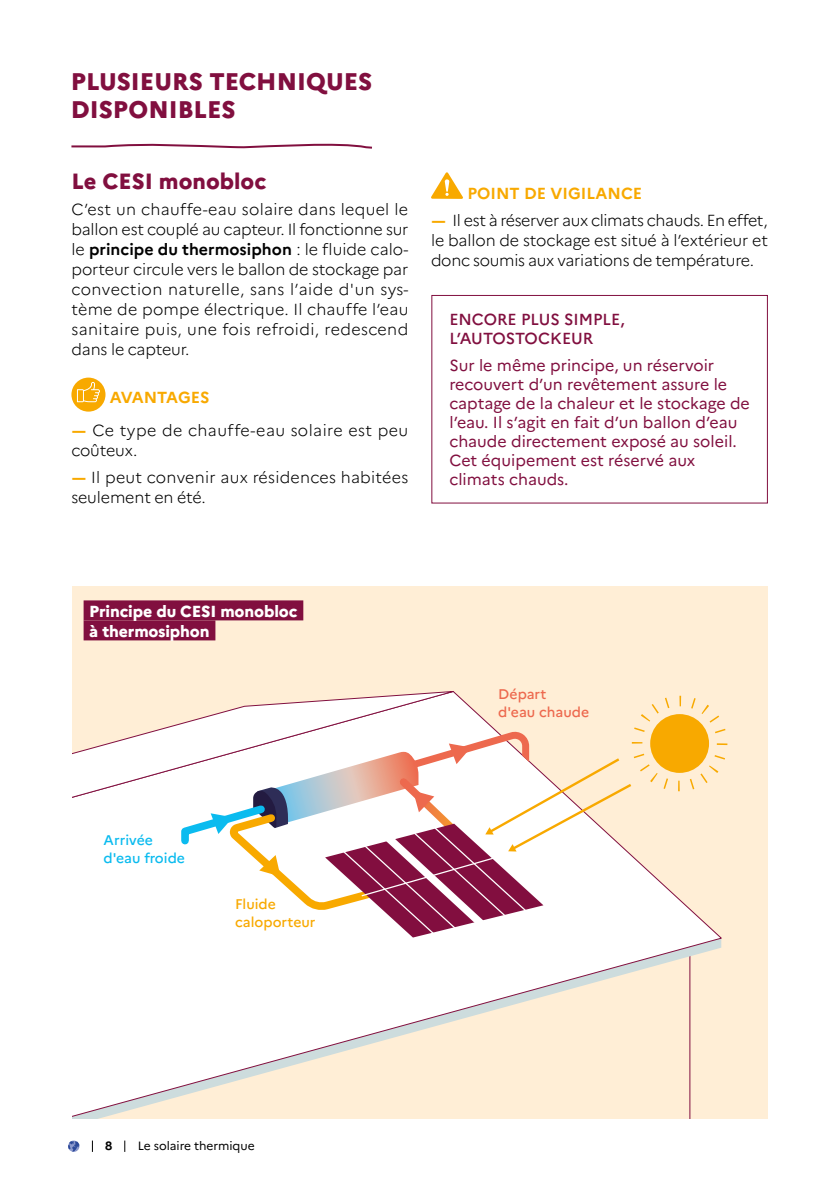
<style>
.page{position:relative;width:840px;height:1191px;background:#fff}
.page>*{position:absolute;margin:0;border:0;box-sizing:border-box;transform-origin:0 0}
.t1{font:800 24px/28px "Marianne";color:#810f3f}
.t2{font:800 22px "Marianne";color:#810f3f}
.t3{font:300 16px/20px "Marianne";letter-spacing:-.005em;color:#000;text-align:justify}
.t4{font:16px/19px "Marianne";color:#810f3f}
.t5{font:300 16px/26.8px "Marianne";letter-spacing:.015em;color:#000}
.t6{font:300 16px/32.6px "Marianne";letter-spacing:.03em;color:#000}
.t7{font:800 16px/20px "Marianne";letter-spacing:-.01em;color:#fff}
.t8{font:500 16px/19px "Marianne";color:#810f3f}
.t9{font:700 16px "Marianne";color:#f8a900}
.t10{font:500 14px/18px "Marianne";color:#0bbbef}
.t11{font:500 14px/18px "Marianne";color:#ed694e}
.t12{font:500 14px/18px "Marianne";color:#f8a900}
.t13{font:12px "Marianne";letter-spacing:-.005em;color:#000}
.t14{font:700 12px "Marianne";color:#000}
.s1{font-weight:700}
.s2{font-weight:700;color:#f8a900}
.s3{font-weight:700;font-size:16.2px;color:#f8a900}
</style>
<div class="page">
<div style="left:71px;top:377px;width:34px;height:34px;background:#f8a900;border-radius:50%"></div>
<svg style="left:77px;top:382px;width:23px;height:20px"></svg>
<svg style="left:431px;top:172px;width:32px;height:27px"></svg>
<svg style="left:71px;top:143px;width:301px;height:6px"></svg>
<div style="left:72px;top:586px;width:695px;height:533px;background:#ffeed6"></div>
<svg style="left:72px;top:700px;width:650px;height:419px"></svg>
<svg style="left:72px;top:691px;width:391px;height:198px"></svg>
<svg style="left:177px;top:731px;width:456px;height:210px;background:#e8d4d4"></svg>
<div style="left:649px;top:714px;width:59px;height:59px;background:#f8a900;border-radius:50%"></div>
<div style="left:631px;top:695px;width:96px;height:96px;border:11px dashed #f8a900;border-radius:50%"></div>
<div style="left:84px;top:600px;width:219px;height:20px;background:#810f3f"></div>
<div style="left:84px;top:620px;width:131px;height:20px;background:#810f3f"></div>
<div style="left:431px;top:295px;width:336px;height:208px;border:1px solid #810f3f"></div>
<svg style="left:68px;top:1140px;width:11px;height:11px"></svg>
<h1 class="t1" style="left:71px;top:66px;width:303px">PLUSIEURS TECHNIQUES<br>DISPONIBLES</h1>
<h2 class="t2" style="left:71px;top:164px;width:196px">Le CESI monobloc</h2>
<p class="t3" style="left:71px;top:198px;width:338px">C’est un chauffe-eau solaire dans lequel le ballon est couplé au capteur. Il fonctionne sur le <span class="s1">principe du thermosiphon</span> : le fluide calo&shy;porteur circule vers le ballon de stockage par convection naturelle, sans l’aide d'un sys&shy;tème de pompe électrique. Il chauffe l’eau sanitaire puis, une fois refroidi, redescend dans le capteur.</p>
<p class="t6" style="left:71px;top:380px;width:338px;text-indent:38px"><span class="s2">AVANTAGES<br></span><span class="s3">-</span>Ce type de chauffe-eau solaire est peu</p>
<p class="t5" style="left:71px;top:435px;width:338px">coûteux.<br><span class="s3">-</span>Il peut convenir aux résidences habitées</p>
<p class="t3" style="left:71px;top:486px;width:136px">seulement en été.</p>
<p class="t9" style="left:467px;top:181px;width:176px">POINT DE VIGILANCE</p>
<p class="t3" style="left:431px;top:209px;width:338px"><span class="s3">-</span> Il est à réserver aux climats chauds. En effet, le ballon de stockage est situé à l’extérieur et donc soumis aux variations de température.</p>
<p class="t8" style="left:449px;top:308px;width:177px">ENCORE PLUS SIMPLE,<br>L’AUTOSTOCKEUR</p>
<p class="t4" style="left:449px;top:355px;width:302px">Sur le même principe, un réservoir recouvert d’un revêtement assure le captage de la chaleur et le stockage de l’eau. Il s’agit en fait d’un ballon d’eau chaude directement exposé au soleil.<br>Cet équipement est réservé aux climats chauds.</p>
<p class="t7" style="left:89px;top:600px;width:209px">Principe du CESI monobloc à thermosiphon</p>
<p class="t11" style="left:498px;top:684px;width:92px">Départ<br>d'eau chaude</p>
<p class="t10" style="left:103px;top:830px;width:83px">Arrivée d'eau froide</p>
<p class="t12" style="left:235px;top:894px;width:82px">Fluide caloporteur</p>
<p class="t14" style="left:105px;top:1136px;width:9px">8</p>
<p class="t13" style="left:138px;top:1136px;width:118px">Le solaire thermique</p>
</div>
